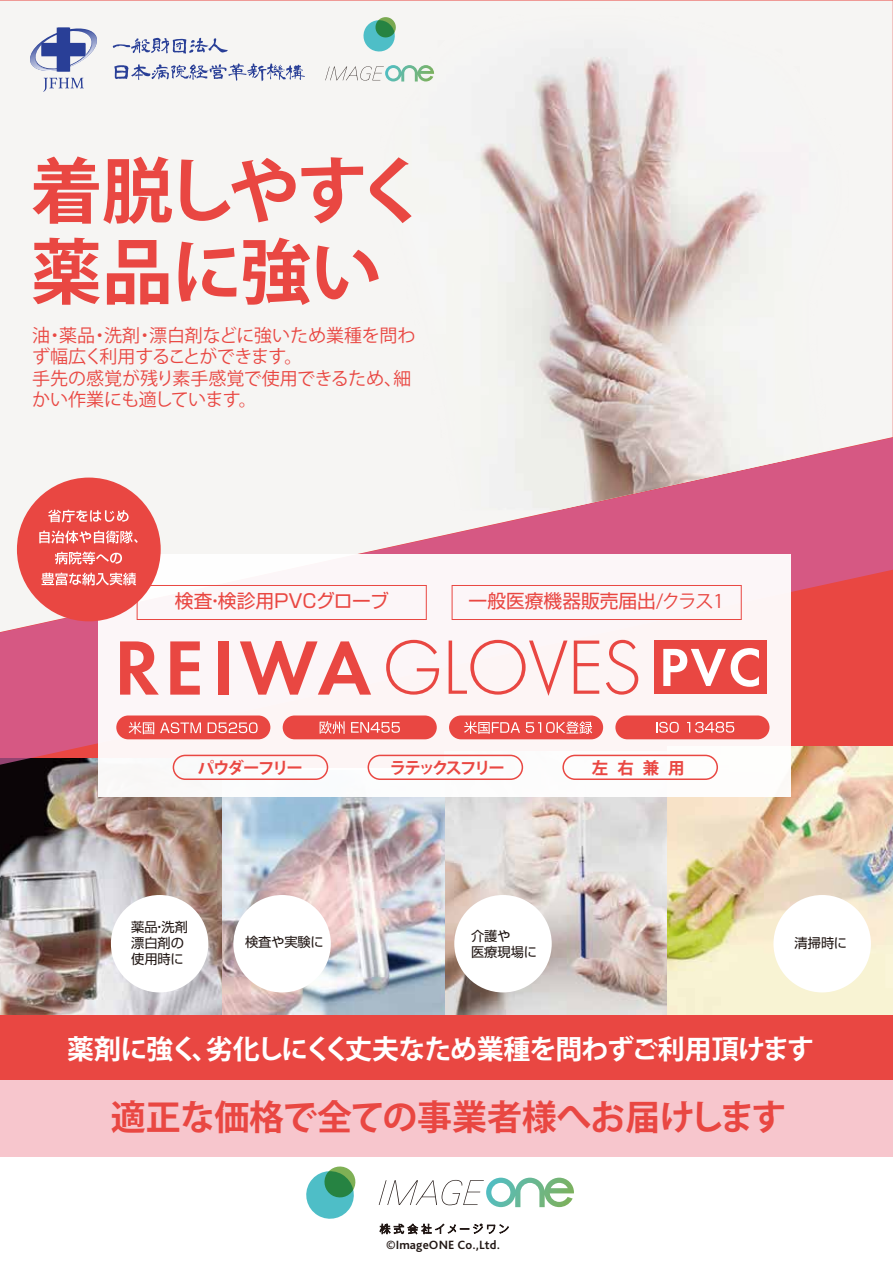
<style>
.page{position:relative;width:893px;height:1263px;background:#fff}
.page>*{position:absolute;margin:0;border:0;box-sizing:border-box;transform-origin:0 0}
.t1{font:700 71.1px/81px "Koz Go Pr 6 N";letter-spacing:-.03em;color:#e94742}
.t2{font:700 34.95px "Koz Go Pr 6 N";letter-spacing:-.02em;color:#e94742}
.t3{font:700 27px "Koz Go Pr 6 N";letter-spacing:-.04em;color:#fff}
.t4{font:18.75px "Shin Go Pr 6 N";color:#e94742}
.t5{font:18px/21.6px "Koz Go Pr 6 N";letter-spacing:-.01em;color:#e94742}
.t6{font:700 16.5px "Koz Go Pr 6 N";letter-spacing:-.115em;color:#e94742}
.t7{font:700 16.5px "Koz Go Pr 6 N";letter-spacing:-.14em;color:#e94742}
.t8{font:13.35px/15.9px "Shin Go Pr 6 N";color:#221815}
.t9{font:700 12.45px "Bliss Pro";letter-spacing:.01em;color:#221815}
.s1{font-family:"Koz Go Pr 6 N"}
</style>
<div class="page">
<div style="left:0;top:1px;width:893px;height:434px;background:#f6f5f3"></div>
<img style="left:256px;top:6px;width:637px;height:429px">
<img style="left:445px;top:797px;width:223px;height:218px">
<img style="left:221px;top:797px;width:224px;height:218px">
<img style="left:0;top:768px;width:221px;height:247px">
<img style="left:668px;top:768px;width:225px;height:247px">
<div style="left:0;top:1080px;width:893px;height:114px;background:#f7c6cd"></div>
<div style="left:0;top:1015px;width:893px;height:65px;background:#e94742"></div>
<svg style="left:0;top:435px;width:893px;height:333px"></svg>
<div style="left:98px;top:554px;width:693px;height:242px;background:#fcf6f8"></div>
<svg style="left:27px;top:27px;width:73px;height:65px"></svg>
<svg style="left:113px;top:38px;width:115px;height:16px"></svg>
<svg style="left:114px;top:63px;width:191px;height:18px"></svg>
<svg style="left:361px;top:17px;width:36px;height:37px"></svg>
<svg style="left:325px;top:65px;width:109px;height:17px"></svg>
<div style="left:0;top:1157px;width:893px;height:106px;background:#fff"></div>
<svg style="left:306px;top:1166px;width:50px;height:53px"></svg>
<svg style="left:379px;top:1178px;width:195px;height:29px"></svg>
<svg style="left:380px;top:1224px;width:129px;height:11px"></svg>
<div style="left:137px;top:585px;width:290px;height:35px;border:1px solid #e94742"></div>
<div style="left:17px;top:478px;width:144px;height:143px;background:#e94742;border-radius:50%"></div>
<svg style="left:48px;top:510px;width:81px;height:12px"></svg>
<svg style="left:39px;top:530px;width:99px;height:13px"></svg>
<svg style="left:55px;top:552px;width:67px;height:12px"></svg>
<svg style="left:42px;top:573px;width:94px;height:12px"></svg>
<div style="left:452px;top:585px;width:290px;height:35px;border:1px solid #e94742"></div>
<div style="left:111px;top:895px;width:97px;height:97px;background:#fff;border-radius:50%"></div>
<div style="left:233px;top:895px;width:98px;height:97px;background:#fff;border-radius:50%"></div>
<div style="left:454px;top:895px;width:98px;height:97px;background:#fff;border-radius:50%"></div>
<div style="left:773px;top:895px;width:98px;height:97px;background:#fff;border-radius:50%"></div>
<div style="left:654px;top:640px;width:112px;height:54px;background:#e94742"></div>
<svg style="left:663px;top:648px;width:96px;height:39px"></svg>
<svg style="left:120px;top:641px;width:39px;height:54px"></svg>
<svg style="left:170px;top:641px;width:30px;height:54px"></svg>
<div style="left:219px;top:641px;width:10px;height:54px;background:#e94742"></div>
<svg style="left:240px;top:641px;width:131px;height:54px"></svg>
<svg style="left:386px;top:640px;width:53px;height:55px"></svg>
<svg style="left:449px;top:640px;width:118px;height:56px"></svg>
<svg style="left:574px;top:640px;width:25px;height:54px"></svg>
<svg style="left:606px;top:640px;width:32px;height:55px"></svg>
<div style="left:283px;top:715px;width:154px;height:24px;background:#e94742;border-radius:12px"></div>
<svg style="left:320px;top:721px;width:25px;height:13px"></svg>
<svg style="left:351px;top:722px;width:49px;height:11px"></svg>
<div style="left:449px;top:715px;width:154px;height:24px;background:#e94742;border-radius:12px"></div>
<svg style="left:464px;top:721px;width:56px;height:13px"></svg>
<svg style="left:526px;top:721px;width:66px;height:13px"></svg>
<div style="left:615px;top:715px;width:154px;height:24px;background:#e94742;border-radius:12px"></div>
<svg style="left:656px;top:722px;width:23px;height:11px"></svg>
<svg style="left:687px;top:722px;width:47px;height:11px"></svg>
<div style="left:116px;top:715px;width:154px;height:24px;background:#e94742;border-radius:12px"></div>
<svg style="left:129px;top:722px;width:25px;height:12px"></svg>
<svg style="left:160px;top:722px;width:41px;height:11px"></svg>
<svg style="left:208px;top:722px;width:50px;height:11px"></svg>
<div style="left:173px;top:755px;width:155px;height:25px;border:2px solid #e94742;border-radius:12px"></div>
<div style="left:368px;top:755px;width:155px;height:25px;border:2px solid #e94742;border-radius:12px"></div>
<div style="left:562px;top:755px;width:156px;height:25px;border:2px solid #e94742;border-radius:12px"></div>
<h1 class="t1" style="left:31px;top:152px;width:398px">着脱しやすく薬品に強い</h1>
<p class="t5" style="left:32px;top:325px;width:385px">油・薬品・洗剤・漂白剤などに強いため業種を問わず幅広く利用することができます。<br>手先の感覚が残り素手感覚で使用できるため、細かい作業にも適しています。</p>
<p class="t4" style="left:175px;top:585px;width:215px">検査・検診用PVCグローブ</p>
<p class="t4" style="left:469px;top:585px;width:257px">一般医療機器販売届出<span class="s1">/クラス1</span></p>
<p class="t6" style="left:198px;top:759px;width:107px">パウダーフリー</p>
<p class="t7" style="left:390px;top:759px;width:117px">ラテックスフリー</p>
<p class="t6" style="left:592px;top:759px;width:94px">左右兼用</p>
<p class="t8" style="left:131px;top:918px;width:59px">薬品・洗剤漂白剤の使用時に</p>
<p class="t8" style="left:245px;top:933px;width:80px">検査や実験に</p>
<p class="t8" style="left:471px;top:927px;width:67px">介護や<br>医療現場に</p>
<p class="t8" style="left:794px;top:934px;width:54px">清掃時に</p>
<h3 class="t3" style="left:67px;top:1034px;width:749px">薬剤に強く、劣化しにくく丈夫なため業種を問わずご利用頂けます</h3>
<h2 class="t2" style="left:111px;top:1097px;width:677px">適正な価格で全ての事業者様へお届けします</h2>
<p class="t9" style="left:386px;top:1237px;width:115px">©ImageONE Co.,Ltd.</p>
</div>
